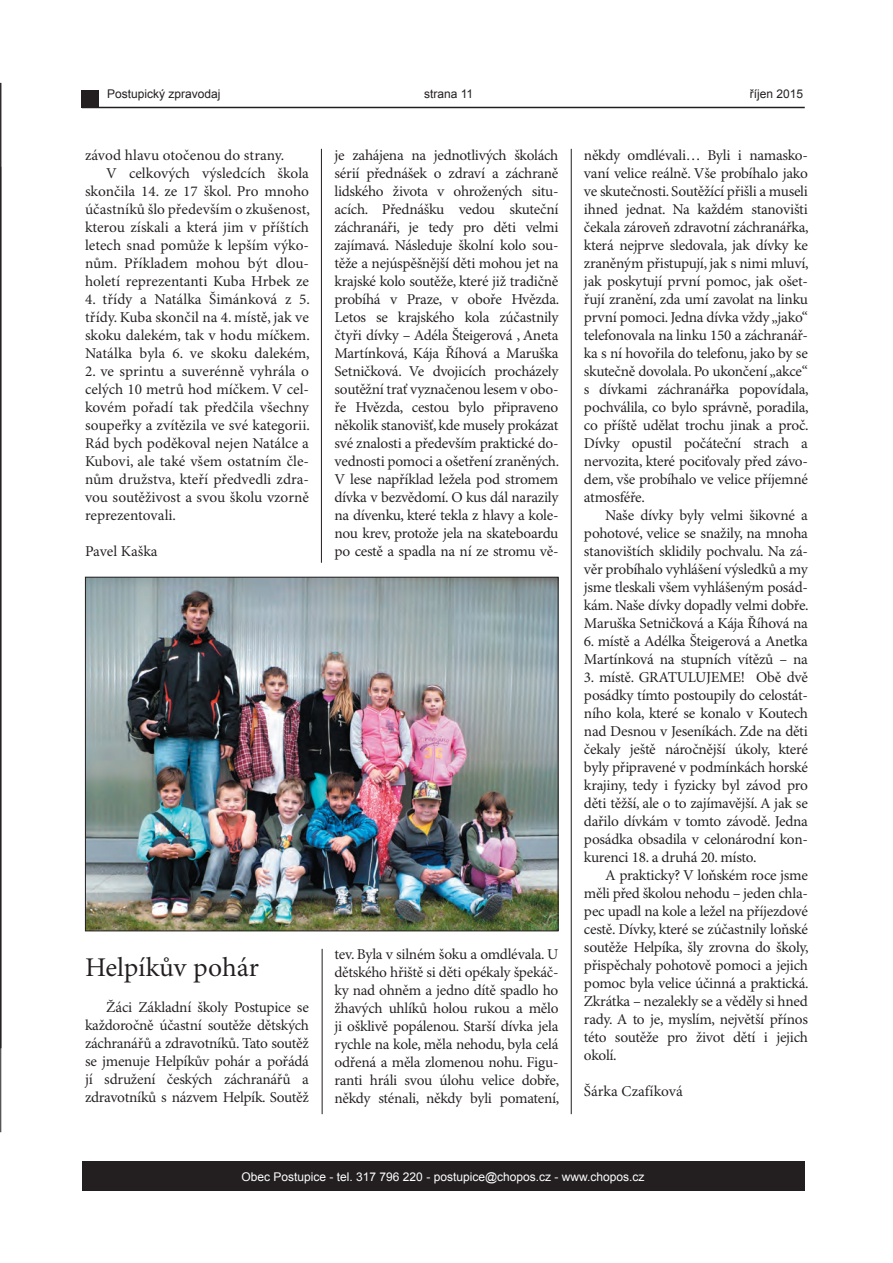
<style>
.page{position:relative;width:893px;height:1263px;background:#fff}
.page>*{position:absolute;margin:0;border:0;box-sizing:border-box;transform-origin:0 0}
.t1{font:27px "Minion Pro";letter-spacing:-.005em;color:#231f20}
.t2{font:15px/18px "Minion Pro";letter-spacing:-.02em;color:#231f20;text-align:justify}
.t3{font:15px "Minion Pro";color:#231f20}
.t4{font:12px "Arial";color:#fff}
.t5{font:12px "Arial";color:#231f20}
</style>
<div class="page">
<div style="left:82px;top:1161px;width:722px;height:30px;background:#231f20"></div>
<div style="left:82px;top:90px;width:17px;height:17px;background:#231f20"></div>
<hr style="left:82px;top:107px;width:723px;height:1px;background:#231f20">
<hr style="left:0;top:167px;width:1px;height:965px;background:#231f20">
<hr style="left:0;top:83px;width:1px;height:965px;background:#231f20">
<hr style="left:571px;top:149px;width:1px;height:965px;background:#231f20">
<hr style="left:321px;top:149px;width:1px;height:414px;background:#231f20">
<img style="left:87px;top:579px;width:469px;height:350px">
<hr style="left:322px;top:949px;width:1px;height:165px;background:#231f20">
<p class="t5" style="left:107px;top:86px;width:115px">Postupický zpravodaj</p>
<p class="t5" style="left:424px;top:86px;width:51px">strana 11</p>
<p class="t5" style="left:750px;top:86px;width:55px">říjen 2015</p>
<p class="t3" style="left:85px;top:146px;width:201px">závod hlavu otočenou do strany.</p>
<p class="t2" style="left:85px;top:164px;width:226px;text-indent:21px">V celkových výsledcích škola skončila 14. ze 17 škol. Pro mnoho účastníků šlo především o zkušenost, kterou získali a která jim v příštích letech snad pomůže k lepším výko&shy;nům. Příkladem mohou být dlou&shy;holetí reprezentanti Kuba Hrbek ze</p>
<p class="t2" style="left:85px;top:290px;width:226px">4. třídy a Natálka Šimánková z 5. třídy. Kuba skončil na 4. místě, jak ve skoku dalekém, tak v hodu míčkem.<br>Natálka byla 6. ve skoku dalekém,</p>
<p class="t2" style="left:85px;top:362px;width:226px">2. ve sprintu a suverénně vyhrála o celých 10 metrů hod míčkem. V cel&shy;kovém pořadí tak předčila všechny soupeřky a zvítězila ve své kategorii.<br>Rád bych poděkoval nejen Natálce a Kubovi, ale také všem ostatním čle&shy;nům družstva, kteří předvedli zdra&shy;vou soutěživost a svou školu vzorně reprezentovali.</p>
<p class="t2" style="left:85px;top:542px;width:74px">Pavel Kaška</p>
<p class="t2" style="left:334px;top:146px;width:226px">je zahájena na jednotlivých školách sérií přednášek o zdraví a záchraně lidského života v ohrožených situ&shy;acích. Přednášku vedou skuteční záchranáři, je tedy pro děti velmi zajímavá. Následuje školní kolo sou&shy;těže a nejúspěšnější děti mohou jet na krajské kolo soutěže, které již tradičně probíhá v Praze, v oboře Hvězda.<br>Letos se krajského kola zúčastnily čtyři dívky – Adéla Šteigerová , Aneta Martínková, Kája Říhová a Maruška Setničková. Ve dvojicích procházely soutěžní trať vyznačenou lesem v obo&shy;ře Hvězda, cestou bylo připraveno několik stanovišť, kde musely prokázat své znalosti a především praktické do&shy;vednosti pomoci a ošetření zraněných.<br>V lese například ležela pod stromem dívka v bezvědomí. O kus dál narazily na dívenku, které tekla z hlavy a kole&shy;nou krev, protože jela na skateboardu po cestě a spadla na ní ze stromu vě-</p>
<p class="t1" style="left:85px;top:952px;width:176px">Helpíkův pohár</p>
<p class="t2" style="left:85px;top:999px;width:225px;text-indent:21px">Žáci Základní školy Postupice se každoročně účastní soutěže dětských záchranářů a zdravotníků. Tato soutěž se jmenuje Helpíkův pohár a pořádá jí sdružení českých záchranářů a zdravotníků s názvem Helpík. Soutěž</p>
<p class="t2" style="left:334px;top:946px;width:226px">tev. Byla v silném šoku a omdlévala. U dětského hřiště si děti opékaly špekáč&shy;ky nad ohněm a jedno dítě spadlo ho žhavých uhlíků holou rukou a mělo ji ošklivě popálenou. Starší dívka jela rychle na kole, měla nehodu, byla celá odřená a měla zlomenou nohu. Figu&shy;ranti hráli svou úlohu velice dobře, někdy sténali, někdy byli pomatení,</p>
<p class="t2" style="left:584px;top:146px;width:226px">někdy omdlévali… Byli i namasko&shy;vaní velice reálně. Vše probíhalo jako ve skutečnosti. Soutěžící přišli a museli ihned jednat. Na každém stanovišti čekala zároveň zdravotní záchranářka, která nejprve sledovala, jak dívky ke zraněným přistupují, jak s nimi mluví, jak poskytují první pomoc, jak ošet&shy;řují zranění, zda umí zavolat na linku první pomoci. Jedna dívka vždy „jako“ telefonovala na linku 150 a záchranář&shy;ka s ní hovořila do telefonu, jako by se skutečně dovolala. Po ukončení „akce“ s dívkami záchranářka popovídala, pochválila, co bylo správně, poradila, co příště udělat trochu jinak a proč.<br>Dívky opustil počáteční strach a nervozita, které pociťovaly před závo&shy;dem, vše probíhalo ve velice příjemné atmosféře.</p>
<p class="t2" style="left:584px;top:506px;width:226px;text-indent:21px">Naše dívky byly velmi šikovné a pohotové, velice se snažily, na mnoha stanovištích sklidily pochvalu. Na zá&shy;věr probíhalo vyhlášení výsledků a my jsme tleskali všem vyhlášeným posád&shy;kám. Naše dívky dopadly velmi dobře.<br>Maruška Setničková a Kája Říhová na</p>
<p class="t2" style="left:584px;top:632px;width:225px">6. místě a Adélka Šteigerová a Anetka<br>Martínková na stupních vítězů – na</p>
<p class="t2" style="left:584px;top:668px;width:225px">3. místě. GRATULUJEME! Obě dvě posádky tímto postoupily do celostát&shy;ního kola, které se konalo v Koutech nad Desnou v Jeseníkách. Zde na děti čekaly ještě náročnější úkoly, které byly připravené v podmínkách horské krajiny, tedy i fyzicky byl závod pro děti těžší, ale o to zajímavější. A jak se dařilo dívkám v tomto závodě. Jedna posádka obsadila v celonárodní kon&shy;kurenci 18. a druhá 20. místo.</p>
<p class="t2" style="left:584px;top:866px;width:226px;text-indent:21px">A prakticky? V loňském roce jsme měli před školou nehodu – jeden chla&shy;pec upadl na kole a ležel na příjezdové cestě. Dívky, které se zúčastnily loňské soutěže Helpíka, šly zrovna do školy, přispěchaly pohotově pomoci a jejich pomoc byla velice účinná a praktická.<br>Zkrátka – nezalekly se a věděly si hned rady. A to je, myslím, největší přínos této soutěže pro život dětí i jejich okolí.</p>
<p class="t3" style="left:584px;top:1082px;width:100px">Šárka Czafíková</p>
<p class="t4" style="left:242px;top:1168px;width:405px">Obec Postupice - tel. 317 796 220 - postupice@chopos.cz - www.chopos.cz</p>
</div>
